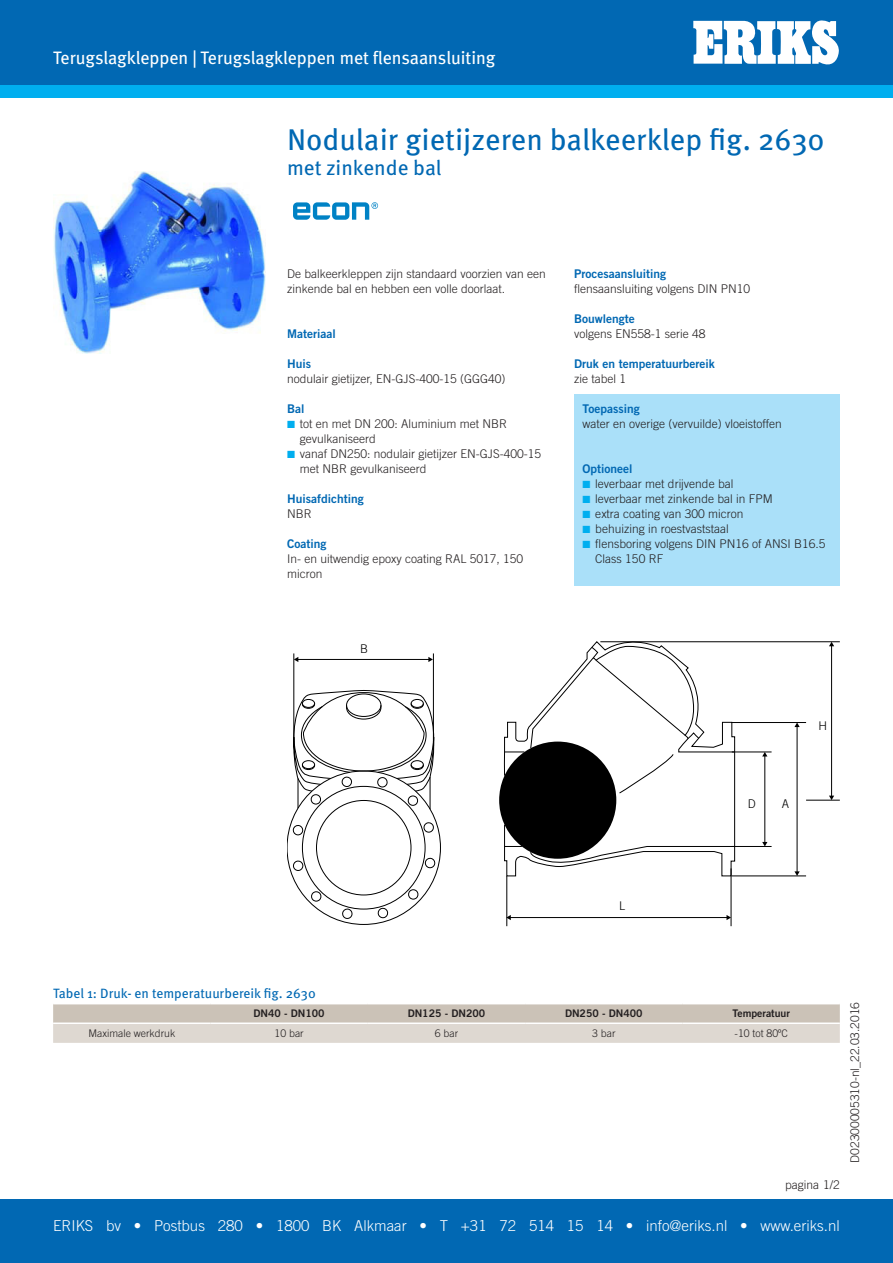
<style>
.page{position:relative;width:893px;height:1263px;background:#fff}
.page>*{position:absolute;margin:0;border:0;box-sizing:border-box;transform-origin:0 0}
.kop{font:30px "Meta OT";color:#0168b3}
.Subtitel{font:21px "Meta OT";color:#0168b3}
.Groep{font:18px "Meta";color:#fff}
.Voetregel{font:300 15px "Trade Gothic LT Std";color:#fff}
.datasheet_tussenkop{font:13.5px "Meta OT";color:#0168b3}
.plattekst{font:300 12px/15px "Trade Gothic LT Std";color:#231f20}
.Parameters{font:300 12px/15px "Trade Gothic LT Std";color:#231f20}
.tussenkop{font:12px "Trade Gothic LT Std Bd 2";color:#0168b3}
.Pagina_label{font:300 12px "Trade Gothic LT Std";color:#231f20}
.t1{font:300 12px "Trade Gothic LT Std";color:#000}
.Tabel_kop{font:10.5px "Trade Gothic LT Std Bd 2";color:#231f20}
.Tabel_tekst{font:300 10.5px "Trade Gothic LT Std";color:#231f20}
.s1{color:#00aeef}
</style>
<div class="page">
<div style="left:0;top:0;width:893px;height:85px;background:#0168b3"></div>
<div style="left:0;top:85px;width:893px;height:13px;background:#00aeef"></div>
<svg style="left:693px;top:21px;width:145px;height:44px"></svg>
<div style="left:0;top:1199px;width:893px;height:64px;background:#0168b3"></div>
<img style="left:53px;top:172px;width:213px;height:181px">
<svg style="left:293px;top:202px;width:85px;height:18px"></svg>
<div style="left:574px;top:394px;width:266px;height:192px;background:#aae0f9"></div>
<svg style="left:293px;top:690px;width:142px;height:229px"></svg>
<hr style="left:298px;top:778px;width:1px;height:30px;background:#000">
<hr style="left:430px;top:777px;width:1px;height:32px;background:#000">
<hr style="left:433px;top:653px;width:1px;height:89px;background:#000">
<hr style="left:294px;top:653px;width:1px;height:89px;background:#000">
<hr style="left:298px;top:659px;width:131px;height:1px;background:#000">
<svg style="left:294px;top:657px;width:4px;height:5px"></svg>
<svg style="left:428px;top:657px;width:5px;height:5px"></svg>
<svg style="left:504px;top:641px;width:231px;height:235px"></svg>
<svg style="left:505px;top:752px;width:19px;height:1px"></svg>
<svg style="left:505px;top:846px;width:17px;height:1px"></svg>
<svg style="left:529px;top:846px;width:206px;height:20px"></svg>
<svg style="left:530px;top:646px;width:205px;height:147px"></svg>
<hr style="left:731px;top:868px;width:1px;height:58px;background:#000">
<hr style="left:507px;top:876px;width:1px;height:50px;background:#000">
<hr style="left:510px;top:917px;width:217px;height:1px;background:#000">
<svg style="left:506px;top:915px;width:5px;height:5px"></svg>
<svg style="left:726px;top:915px;width:5px;height:5px"></svg>
<hr style="left:765px;top:756px;width:1px;height:87px;background:#000">
<svg style="left:762px;top:842px;width:5px;height:4px"></svg>
<svg style="left:762px;top:753px;width:5px;height:3px"></svg>
<hr style="left:797px;top:726px;width:1px;height:146px;background:#000">
<svg style="left:794px;top:871px;width:6px;height:5px"></svg>
<svg style="left:794px;top:723px;width:6px;height:4px"></svg>
<hr style="left:831px;top:645px;width:1px;height:151px;background:#000">
<svg style="left:829px;top:796px;width:5px;height:4px"></svg>
<svg style="left:829px;top:642px;width:5px;height:4px"></svg>
<hr style="left:600px;top:641px;width:240px;height:1px;background:#000">
<hr style="left:806px;top:800px;width:34px;height:1px;background:#000">
<hr style="left:732px;top:722px;width:74px;height:1px;background:#000">
<hr style="left:732px;top:876px;width:74px;height:1px;background:#000">
<hr style="left:732px;top:752px;width:40px;height:1px;background:#000">
<hr style="left:732px;top:846px;width:40px;height:1px;background:#000">
<svg style="left:53px;top:1004px;width:787px;height:39px;background:#d5cec5"></svg>
<hr style="left:53px;top:1022px;width:157px;height:2px;background:#fff">
<hr style="left:210px;top:1022px;width:158px;height:2px;background:#fff">
<hr style="left:368px;top:1022px;width:157px;height:2px;background:#fff">
<hr style="left:525px;top:1022px;width:157px;height:2px;background:#fff">
<hr style="left:682px;top:1022px;width:158px;height:2px;background:#fff">
<p class="Groep" style="left:53px;top:47px;width:444px">Terugslagkleppen | Terugslagkleppen met flensaansluiting</p>
<p class="kop" style="left:287px;top:121px;width:539px">Nodulair gietijzeren balkeerklep fig. 2630</p>
<p class="Subtitel" style="left:287px;top:155px;width:156px">met zinkende bal</p>
<p class="plattekst" style="left:287px;top:266px;width:260px">De balkeerkleppen zijn standaard voorzien van een zinkende bal en hebben een volle doorlaat.</p>
<p class="tussenkop" style="left:287px;top:326px;width:50px">Materiaal</p>
<p class="tussenkop" style="left:287px;top:356px;width:25px">Huis</p>
<p class="plattekst" style="left:287px;top:371px;width:220px">nodulair gietijzer, EN-GJS-400-15 (GGG40)</p>
<p class="tussenkop" style="left:287px;top:401px;width:19px">Bal</p>
<p class="Parameters" style="left:300px;top:416px;width:209px;text-indent:-13px"><span class="s1">◾</span> tot en met DN 200: Aluminium met NBR gevulkaniseerd</p>
<p class="Parameters" style="left:300px;top:446px;width:243px;text-indent:-13px"><span class="s1">◾</span> vanaf DN250: nodulair gietijzer EN-GJS-400-15 met NBR gevulkaniseerd</p>
<p class="tussenkop" style="left:287px;top:491px;width:78px">Huisafdichting</p>
<p class="plattekst" style="left:287px;top:506px;width:26px">NBR</p>
<p class="tussenkop" style="left:287px;top:536px;width:41px">Coating</p>
<p class="plattekst" style="left:287px;top:551px;width:238px">In- en uitwendig epoxy coating RAL 5017, 150 micron</p>
<p class="t1" style="left:360px;top:642px;width:10px">B</p>
<p class="tussenkop" style="left:574px;top:266px;width:94px">Procesaansluiting</p>
<p class="plattekst" style="left:574px;top:281px;width:178px">flensaansluiting volgens DIN PN10</p>
<p class="tussenkop" style="left:574px;top:311px;width:62px">Bouwlengte</p>
<p class="plattekst" style="left:574px;top:326px;width:133px">volgens EN558-1 serie 48</p>
<p class="tussenkop" style="left:574px;top:356px;width:142px">Druk en temperatuurbereik</p>
<p class="plattekst" style="left:574px;top:371px;width:54px">zie tabel 1</p>
<p class="tussenkop" style="left:583px;top:401px;width:59px">Toepassing</p>
<p class="plattekst" style="left:583px;top:416px;width:201px">water en overige (vervuilde) vloeistoffen</p>
<p class="tussenkop" style="left:583px;top:461px;width:52px">Optioneel</p>
<p class="Parameters" style="left:583px;top:476px;width:152px"><span class="s1">◾</span> leverbaar met drijvende bal</p>
<p class="Parameters" style="left:583px;top:491px;width:192px"><span class="s1">◾</span> leverbaar met zinkende bal in FPM</p>
<p class="Parameters" style="left:583px;top:506px;width:162px"><span class="s1">◾</span> extra coating van 300 micron</p>
<p class="Parameters" style="left:583px;top:521px;width:148px"><span class="s1">◾</span> behuizing in roestvaststaal</p>
<p class="Parameters" style="left:595px;top:536px;width:232px;text-indent:-13px"><span class="s1">◾</span> flensboring volgens DIN PN16 of ANSI B16.5<br>Class 150 RF</p>
<p class="t1" style="left:748px;top:797px;width:10px">D</p>
<p class="t1" style="left:782px;top:797px;width:9px">A</p>
<p class="t1" style="left:819px;top:719px;width:10px">H</p>
<p class="t1" style="left:619px;top:899px;width:7px">L</p>
<p class="datasheet_tussenkop" style="left:53px;top:985px;width:264px">Tabel 1: Druk- en temperatuurbereik fig. 2630</p>
<p class="Tabel_kop" style="left:254px;top:1007px;width:73px">DN40 - DN100</p>
<p class="Tabel_kop" style="left:408px;top:1007px;width:79px">DN125 - DN200</p>
<p class="Tabel_kop" style="left:565px;top:1007px;width:79px">DN250 - DN400</p>
<p class="Tabel_kop" style="left:732px;top:1007px;width:59px">Temperatuur</p>
<p class="Tabel_tekst" style="left:88px;top:1027px;width:88px">Maximale werkdruk</p>
<p class="Tabel_tekst" style="left:275px;top:1027px;width:31px">10 bar</p>
<p class="Tabel_tekst" style="left:435px;top:1027px;width:25px">6 bar</p>
<p class="Tabel_tekst" style="left:592px;top:1027px;width:25px">3 bar</p>
<p class="Tabel_tekst" style="left:734px;top:1027px;width:55px">-10 tot 80ºC</p>
<p class="Pagina_label" style="left:785px;top:1177px;width:56px">pagina 1/2</p>
<p class="plattekst" style="left:847px;top:1163px;width:162px;rotate:-90deg">D02300005310-nl_22.03.2016</p>
<p class="Voetregel" style="left:53px;top:1217px;width:788px">ERIKS bv • Postbus 280 • 1800 BK Alkmaar • T +31 72 514 15 14 • info@eriks.nl • www.eriks.nl</p>
</div>
